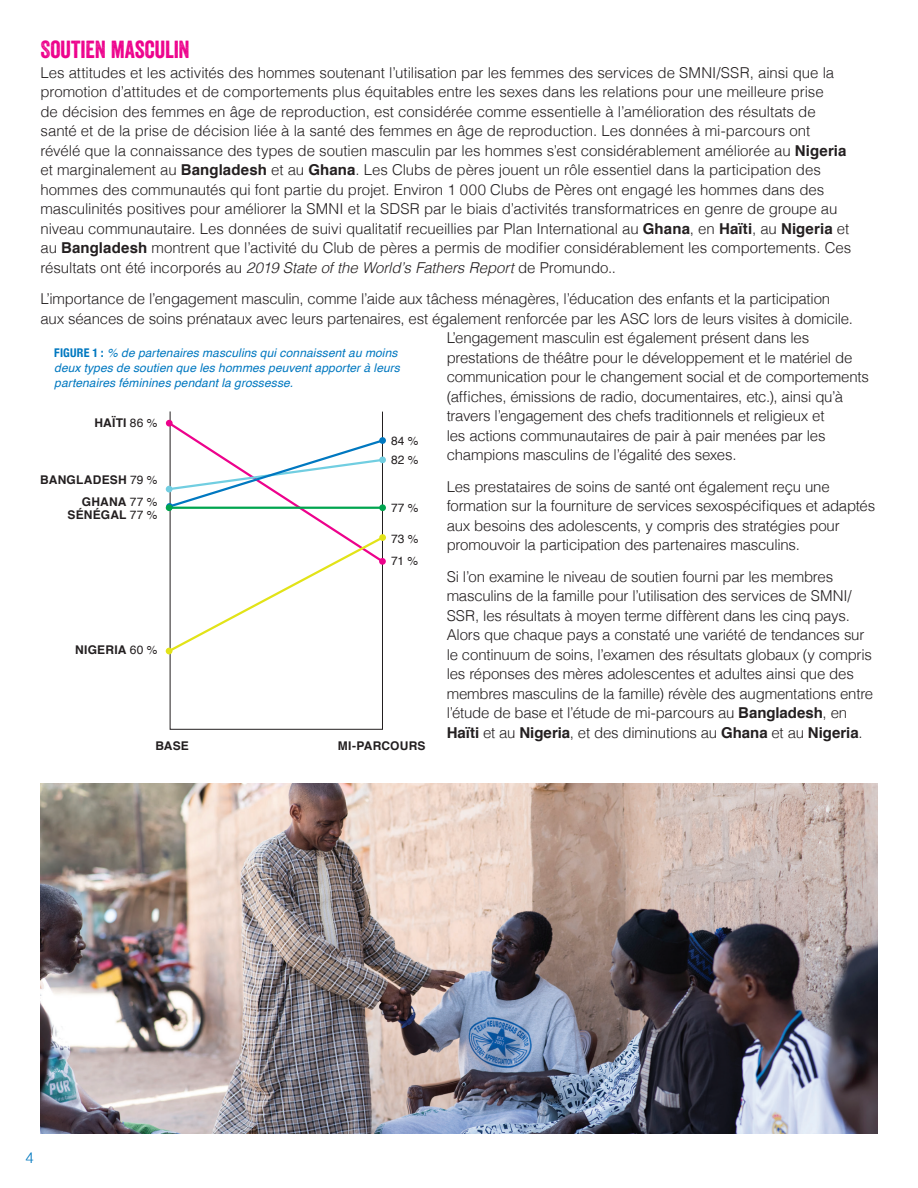
<style>
.page{position:relative;width:918px;height:1188px;background:#fff}
.page>*{position:absolute;margin:0;border:0;box-sizing:border-box;transform-origin:0 0}
.t1{font:24px "Veneer";letter-spacing:-.005em;color:#ed028c}
.t2{font:300 15px/19.5px "Helvetica";letter-spacing:-.01em;color:#231f20}
.t3{font:300 15px "Helvetica";color:#0078c0}
.t4{font:italic 12px/15px "Helvetica";letter-spacing:.01em;color:#0078c0}
.t5{font:700 12px/22.4px "Helvetica";letter-spacing:.015em;color:#231f20;text-align:right}
.t6{font:12px "Helvetica";letter-spacing:.01em;color:#231f20}
.s1{font-weight:700}
.s2{font-style:italic}
.s3{font-family:"Helvetica Neue";font-weight:700;font-style:normal;font-stretch:condensed}
.s4{font-weight:400}
</style>
<div class="page">
<svg style="left:166px;top:420px;width:220px;height:234px"></svg>
<img style="left:41px;top:783px;width:837px;height:351px">
<h1 class="t1" style="left:40px;top:35px;width:151px">SOUTIEN MASCULIN</h1>
<p class="t2" style="left:40px;top:62px;width:812px">Les attitudes et les activités des hommes soutenant l’utilisation par les femmes des services de SMNI/SSR, ainsi que la promotion d’attitudes et de comportements plus équitables entre les sexes dans les relations pour une meilleure prise<br>de décision des femmes en âge de reproduction, est considérée comme essentielle à l’amélioration des résultats de santé et de la prise de décision liée à la santé des femmes en âge de reproduction. Les données à mi-parcours ont révélé que la connaissance des types de soutien masculin par les hommes s’est considérablement améliorée au <span class="s1">Nigeria </span>et marginalement au <span class="s1">Bangladesh</span> et au <span class="s1">Ghana</span>. Les Clubs de pères jouent un rôle essentiel dans la participation des hommes des communautés qui font partie du projet. Environ 1 000 Clubs de Pères ont engagé les hommes dans des masculinités positives pour améliorer la SMNI et la SDSR par le biais d’activités transformatrices en genre de groupe au niveau communautaire. Les données de suivi qualitatif recueillies par Plan International au <span class="s1">Ghana</span>, en <span class="s1">Haïti</span>, au <span class="s1">Nigeria</span> et au <span class="s1">Bangladesh</span> montrent que l’activité du Club de pères a permis de modifier considérablement les comportements. Ces résultats ont été incorporés au <span class="s2">2019 State of the World’s Fathers Report</span> de Promundo..</p>
<p class="t2" style="left:40px;top:288px;width:791px">L’importance de l’engagement masculin, comme l’aide aux tâchess ménagères, l’éducation des enfants et la participation</p>
<p class="t2" style="left:40px;top:308px;width:814px">aux séances de soins prénataux avec leurs partenaires, est également renforcée par les ASC lors de leurs visites à domicile.</p>
<p class="t2" style="left:447px;top:327px;width:364px">L’engagement masculin est également présent dans les</p>
<p class="t2" style="left:447px;top:347px;width:407px">prestations de théâtre pour le développement et le matériel de</p>
<p class="t2" style="left:447px;top:366px;width:424px">communication pour le changement social et de comportements</p>
<p class="t2" style="left:447px;top:386px;width:398px">(affiches, émissions de radio, documentaires, etc.), ainsi qu’à</p>
<p class="t2" style="left:447px;top:405px;width:379px">travers l’engagement des chefs traditionnels et religieux et</p>
<p class="t2" style="left:447px;top:425px;width:380px">les actions communautaires de pair à pair menées par les</p>
<p class="t2" style="left:447px;top:444px;width:291px">champions masculins de l’égalité des sexes.</p>
<p class="t2" style="left:447px;top:476px;width:430px">Les prestataires de soins de santé ont également reçu une formation sur la fourniture de services sexospécifiques et adaptés aux besoins des adolescents, y compris des stratégies pour promouvoir la participation des partenaires masculins.</p>
<p class="t2" style="left:447px;top:566px;width:428px">Si l’on examine le niveau de soutien fourni par les membres masculins de la famille pour l’utilisation des services de SMNI/ SSR, les résultats à moyen terme diffèrent dans les cinq pays.<br>Alors que chaque pays a constaté une variété de tendances sur le continuum de soins, l’examen des résultats globaux (y compris les réponses des mères adolescentes et adultes ainsi que des membres masculins de la famille) révèle des augmentations entre l’étude de base et l’étude de mi-parcours au <span class="s1">Bangladesh</span>, en <span class="s1">Haïti</span> et au <span class="s1">Nigeria</span>, et des diminutions au <span class="s1">Ghana</span> et au <span class="s1">Nigeria</span>.</p>
<p class="t4" style="left:54px;top:345px;width:347px"><span class="s3">FIGURE 1 :</span> % de partenaires masculins qui connaissent au moins deux types de soutien que les hommes peuvent apporter à leurs partenaires féminines pendant la grossesse.</p>
<p class="t5" style="left:94px;top:412px;width:65px">HAÏTI <span class="s4">86 %</span></p>
<p class="t6" style="left:391px;top:431px;width:29px">84 %</p>
<p class="t6" style="left:391px;top:450px;width:29px">82 %</p>
<p class="t5" style="left:40px;top:468px;width:119px">BANGLADESH <span class="s4">79 %<br></span>GHANA <span class="s4">77 %</span></p>
<p class="t5" style="left:67px;top:503px;width:92px">SÉNÉGAL <span class="s4">77 %</span></p>
<p class="t6" style="left:391px;top:499px;width:29px">77 %</p>
<p class="t6" style="left:391px;top:530px;width:29px">73 %</p>
<p class="t6" style="left:391px;top:551px;width:29px">71 %</p>
<p class="t5" style="left:75px;top:639px;width:84px">NIGERIA <span class="s4">60 %</span></p>
<p class="t5" style="left:155px;top:735px;width:35px">BASE</p>
<p class="t5" style="left:338px;top:735px;width:89px">MI-PARCOURS</p>
<p class="t3" style="left:26px;top:1145px;width:10px">4</p>
</div>
